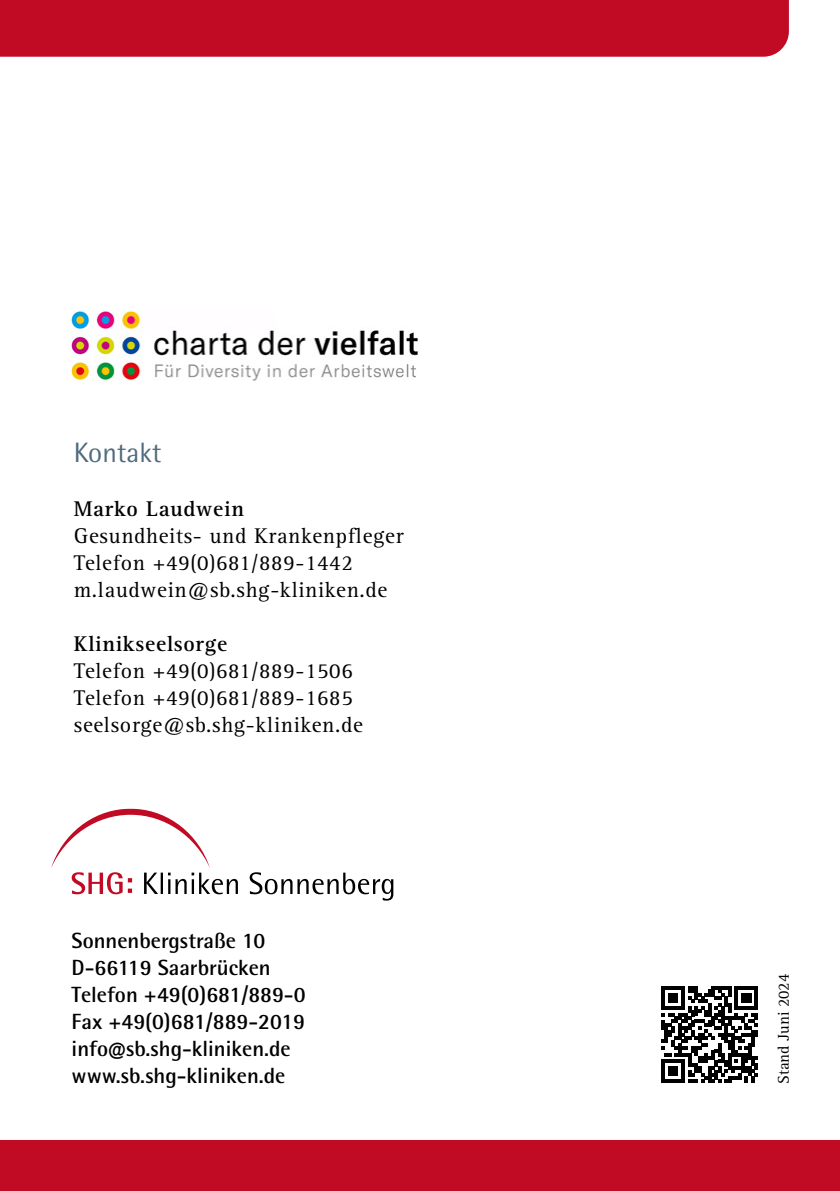
<style>
.page{position:relative;width:840px;height:1191px;background:#fff}
.page>*{position:absolute;margin:0;border:0;box-sizing:border-box;transform-origin:0 0}
.t1{font:28px "Rotis Semi Sans Pro";color:#4f6b7d}
.t2{font:22px/27px "Rotis Serif Pro";letter-spacing:.03em;color:#000}
.t3{font:700 22px/27px "Rotis Semi Sans Pro";color:#000}
.t4{font:700 22px "Rotis Serif Pro";letter-spacing:.03em;color:#000}
.t5{font:16px "Rotis Serif Pro";color:#000}
</style>
<div class="page">
<div style="left:0;top:0;width:788px;height:57px;background:#c10b25"></div>
<div style="left:0;top:1140px;width:839px;height:51px;background:#c10b25"></div>
<svg style="left:661px;top:986px;width:96px;height:97px"></svg>
<svg style="left:51px;top:809px;width:342px;height:91px"></svg>
<img style="left:72px;top:310px;width:346px;height:71px">
<p class="t1" style="left:74px;top:436px;width:89px">Kontakt</p>
<p class="t4" style="left:74px;top:495px;width:172px">Marko Laudwein</p>
<p class="t2" style="left:74px;top:522px;width:331px">Gesundheits- und Krankenpfleger<br>Telefon +49(0)681/889-1442 m.laudwein@sb.shg-kliniken.de</p>
<p class="t4" style="left:74px;top:630px;width:155px">Klinikseelsorge</p>
<p class="t2" style="left:74px;top:657px;width:290px">Telefon +49(0)681/889-1506<br>Telefon +49(0)681/889-1685 seelsorge@sb.shg-kliniken.de</p>
<p class="t3" style="left:72px;top:927px;width:235px">Sonnenbergstraße 10<br>D-66119 Saarbrücken<br>Telefon +49(0)681/889-0<br>Fax +49(0)681/889-2019 info@sb.shg-kliniken.de www.sb.shg-kliniken.de</p>
<p class="t5" style="left:773px;top:1084px;width:112px;rotate:-90deg">Stand Juni 2024</p>
</div>
